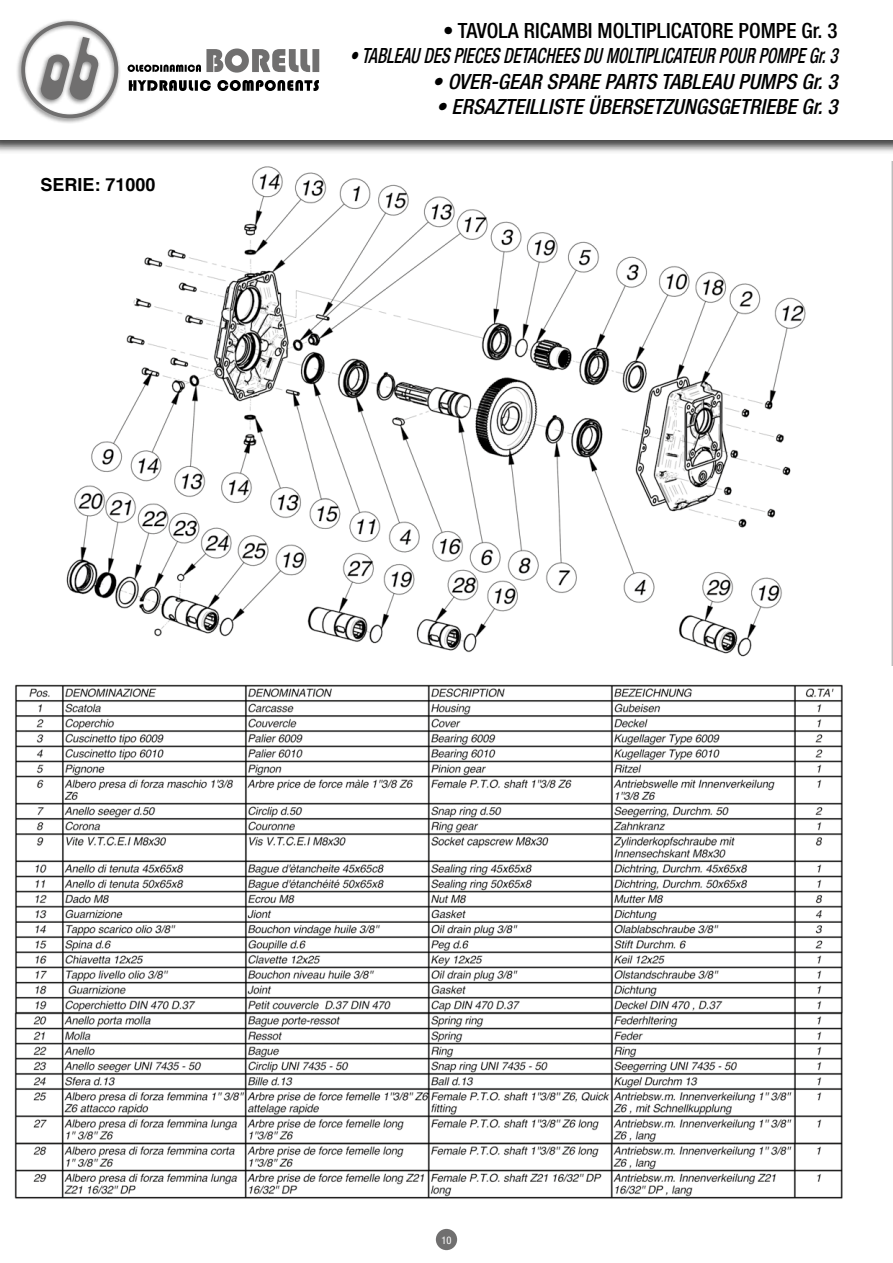
<style>
.page{position:relative;width:893px;height:1263px;background:#fff}
.page>*{position:absolute;margin:0;border:0;box-sizing:border-box;transform-origin:0 0}
.t1{font:italic 500 condensed 21px "Helvetica Neue";color:#000}
.t2{font:italic 500 condensed 21px "Helvetica Neue";color:#000;scale:.8 1}
.t3{font:500 condensed 21px "Helvetica Neue";color:#000}
.t4{font:700 18px "Helvetica";color:#000}
.t5{font:condensed 10.5px "Helvetica Neue";color:#fff}
</style>
<div class="page">
<div style="left:0;top:0;width:893px;height:154px;background:#000;opacity:.75"></div>
<div style="left:0;top:0;width:893px;height:139px;background:#fff"></div>
<div style="left:15px;top:18px;width:107px;height:107px;background:#000;opacity:.5"></div>
<svg style="left:41px;top:37px;width:58px;height:63px"></svg>
<div style="left:21px;top:21px;width:97px;height:97px;border:4px solid #706f6f;border-radius:50%"></div>
<svg style="left:129px;top:80px;width:190px;height:11px"></svg>
<svg style="left:128px;top:48px;width:191px;height:25px"></svg>
<div style="left:436px;top:1229px;width:21px;height:21px;background:#706f6f;border-radius:50%"></div>
<img style="left:66px;top:162px;width:826px;height:503px">
<img style="left:14px;top:684px;width:829px;height:515px">
<div style="left:40px;top:170px;width:173px;height:66px;background:#fff"></div>
<p class="t4" style="left:40px;top:177px;width:117px">SERIE: 71000</p>
<p class="t3" style="left:443px;top:18px;width:396px">• TAVOLA RICAMBI MOLTIPLICATORE POMPE Gr. 3</p>
<p class="t2" style="left:350px;top:43px;width:618px">•TABLEAUDESPIECESDETACHEESDUMOLTIPLICATEURPOURPOMPEGr.3</p>
<p class="t1" style="left:432px;top:69px;width:412px">• OVER-GEAR SPARE PARTS TABLEAU PUMPS Gr.3</p>
<p class="t1" style="left:436px;top:94px;width:408px">• ERSAZTEILLISTE ÜBERSETZUNGSGETRIEBE Gr.3</p>
<p class="t5" style="left:441px;top:1234px;width:12px">10</p>
</div>
